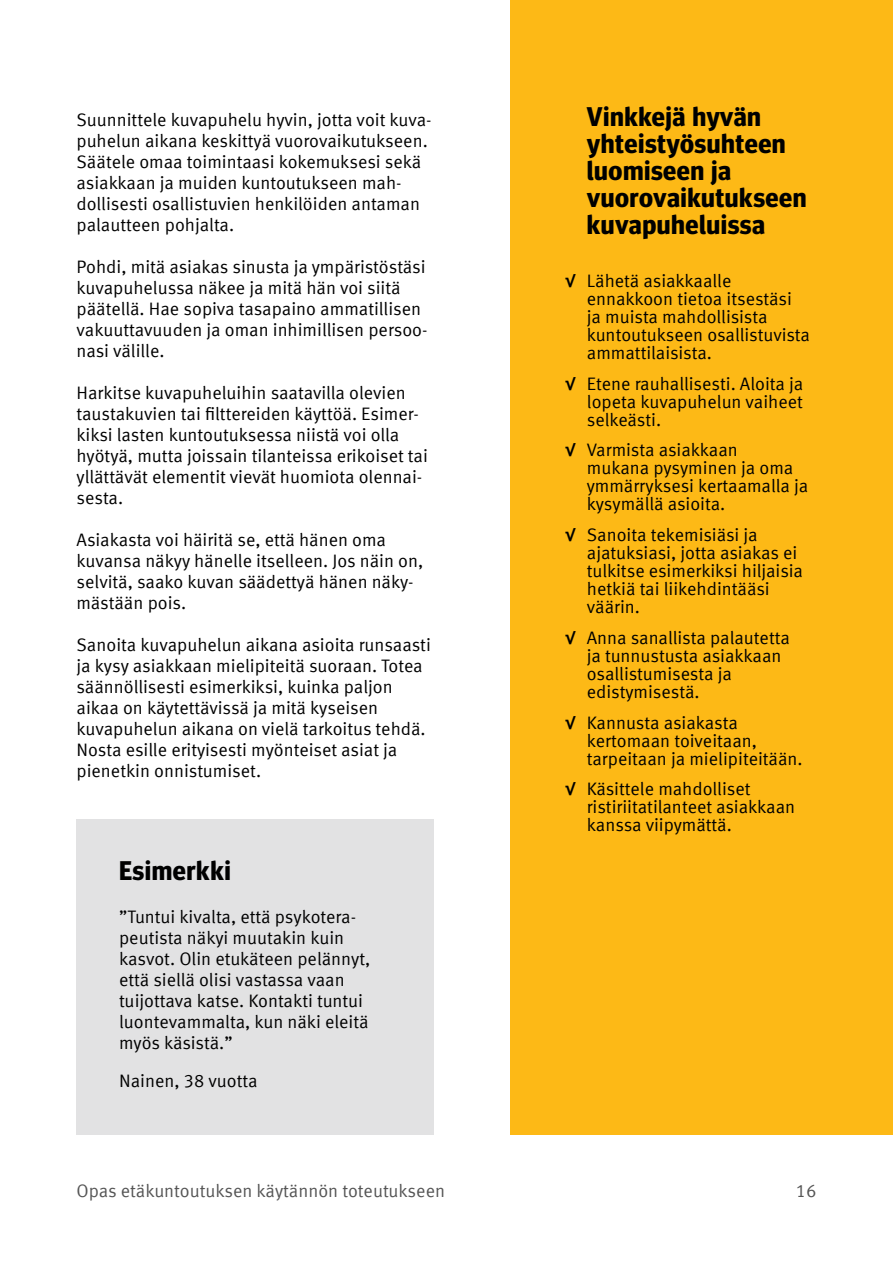
<style>
.page{position:relative;width:893px;height:1263px;background:#fff}
.page>*{position:absolute;margin:0;border:0;box-sizing:border-box;transform-origin:0 0}
.Infolaatikko_H1{font:700 27px/27px "Meta Headline Pro";letter-spacing:.02em;color:#000}
.Leipis{font:18px/21px "Meta Pro";letter-spacing:-.005em;color:#000}
.Infolaatikko_leipis{font:18px/21px "Meta Pro";color:#000}
.t1{font:18px "Meta Pro";color:#555}
.s1{font-weight:500}
</style>
<div class="page">
<div style="left:77px;top:819px;width:357px;height:315px;background:#e2e2e3"></div>
<div style="left:510px;top:0;width:383px;height:1134px;background:#fdb916"></div>
<p class="Leipis" style="left:77px;top:108px;width:357px">Suunnittele kuvapuhelu hyvin, jotta voit kuva&shy;puhelun aikana keskittyä vuorovaikutukseen.<br>Säätele omaa toimintaasi kokemuksesi sekä asiakkaan ja muiden kuntoutukseen mah&shy;dollisesti osallistuvien henkilöiden antaman palautteen pohjalta.</p>
<p class="Leipis" style="left:77px;top:255px;width:353px">Pohdi, mitä asiakas sinusta ja ympäristöstäsi kuvapuhelussa näkee ja mitä hän voi siitä päätellä. Hae sopiva tasapaino ammatillisen vakuuttavuuden ja oman inhimillisen persoo&shy;nasi välille.</p>
<p class="Leipis" style="left:77px;top:381px;width:353px">Harkitse kuvapuheluihin saatavilla olevien taustakuvien tai filttereiden käyttöä. Esimer&shy;kiksi lasten kuntoutuksessa niistä voi olla hyötyä, mutta joissain tilanteissa erikoiset tai yllättävät elementit vievät huomiota olennai&shy;sesta.</p>
<p class="Leipis" style="left:77px;top:528px;width:348px">Asiakasta voi häiritä se, että hänen oma kuvansa näkyy hänelle itselleen. Jos näin on, selvitä, saako kuvan säädettyä hänen näky&shy;mästään pois.</p>
<p class="Leipis" style="left:77px;top:633px;width:356px">Sanoita kuvapuhelun aikana asioita runsaasti ja kysy asiakkaan mielipiteitä suoraan. Totea säännöllisesti esimerkiksi, kuinka paljon aikaa on käytettävissä ja mitä kyseisen kuvapuhelun aikana on vielä tarkoitus tehdä.<br>Nosta esille erityisesti myönteiset asiat ja pienetkin onnistumiset.</p>
<h2 class="Infolaatikko_H1" style="left:119px;top:856px;width:113px">Esimerkki</h2>
<p class="Infolaatikko_leipis" style="left:119px;top:905px;width:253px">”Tuntui kivalta, että psykotera&shy;peutista näkyi muutakin kuin kasvot. Olin etukäteen pelännyt, että siellä olisi vastassa vaan tuijottava katse. Kontakti tuntui luontevammalta, kun näki eleitä myös käsistä.”</p>
<p class="Infolaatikko_leipis" style="left:119px;top:1069px;width:140px">Nainen, 38 vuotta</p>
<h2 class="Infolaatikko_H1" style="left:587px;top:102px;width:221px">Vinkkejä hyvän yhteistyösuhteen luomiseen ja vuorovaikutukseen kuvapuheluissa</h2>
<p class="Leipis" style="left:587px;top:270px;width:225px;line-height:18px;text-indent:-21px"><span class="s1">√</span> Lähetä asiakkaalle ennakkoon tietoa itsestäsi ja muista mahdollisista kuntoutukseen osallistuvista ammattilaisista.</p>
<p class="Leipis" style="left:587px;top:373px;width:218px;line-height:18px;text-align:justify;text-indent:-21px"><span class="s1">√</span> Etene rauhallisesti. Aloita ja lopeta kuvapuhelun vaiheet selkeästi.</p>
<p class="Leipis" style="left:587px;top:440px;width:223px;line-height:18px;text-indent:-21px"><span class="s1">√</span> Varmista asiakkaan<br>mukana pysyminen ja oma ymmärryksesi kertaamalla ja kysymällä asioita.</p>
<p class="Leipis" style="left:587px;top:525px;width:218px;line-height:18px;text-indent:-21px"><span class="s1">√</span> Sanoita tekemisiäsi ja ajatuksiasi, jotta asiakas ei tulkitse esimerkiksi hiljaisia hetkiä tai liikehdintääsi väärin.</p>
<p class="Leipis" style="left:587px;top:627px;width:205px;line-height:18px;text-indent:-21px"><span class="s1">√</span> Anna sanallista palautetta ja tunnustusta asiakkaan osallistumisesta ja edistymisestä.</p>
<p class="Leipis" style="left:587px;top:712px;width:217px;line-height:18px;text-indent:-21px"><span class="s1">√</span> Kannusta asiakasta kertomaan toiveitaan, tarpeitaan ja mielipiteitään.</p>
<p class="Leipis" style="left:587px;top:779px;width:210px;line-height:18px;text-indent:-21px"><span class="s1">√</span> Käsittele mahdolliset ristiriitatilanteet asiakkaan kanssa viipymättä.</p>
<p class="t1" style="left:77px;top:1177px;width:370px">Opas etäkuntoutuksen käytännön toteutukseen</p>
<p class="t1" style="left:796px;top:1177px;width:22px">16</p>
</div>
